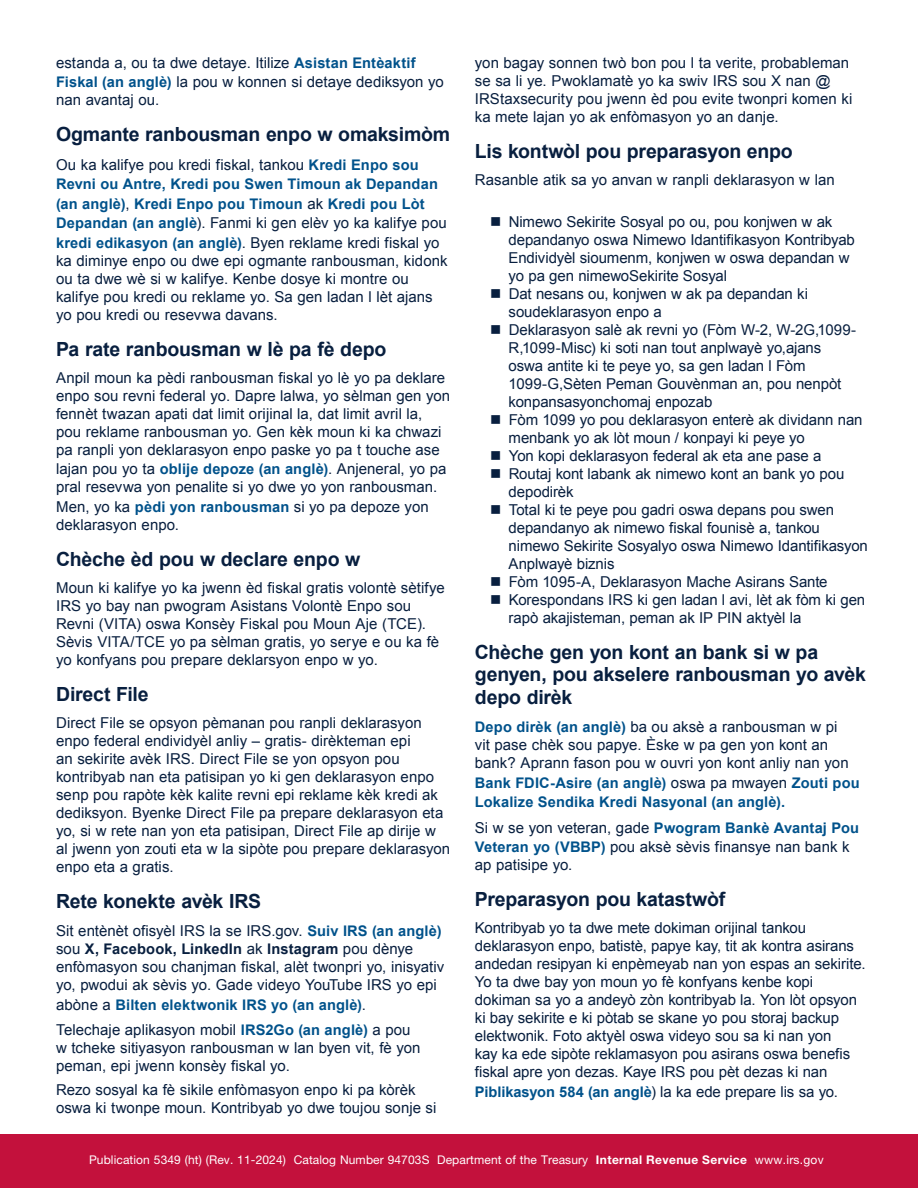
<style>
.page{position:relative;width:918px;height:1188px;background:#fff}
.page>*{position:absolute;margin:0;border:0;box-sizing:border-box;transform-origin:0 0}
.t1{font:700 19.5px/22.5px "Arial";letter-spacing:-.01em;color:#081f3f}
.t2{font:15px/18px "Arial";color:#081f3f}
.t3{font:700 14.7px/19.5px "Arial";letter-spacing:.01em;color:#00528b}
.t4{font:700 14.7px "Arial";letter-spacing:.01em;color:#081f3f}
.t5{font:12px "Helvetica Neue LT Std";letter-spacing:.01em;color:#fff}
.s1{font-weight:700;font-size:14.7px;color:#00528b}
.s2{font-weight:400;font-size:15px;color:#081f3f}
.s3{font-weight:400;font-size:15px}
.s4{font-weight:700}
</style>
<div class="page">
<div style="left:0;top:1134px;width:918px;height:54px;background:#c3113c"></div>
<p class="t2" style="left:56px;top:53px;width:389px;line-height:19.5px">estanda a, ou ta dwe detaye. Itilize <span class="s1">Asistan Entèaktif<br>Fiskal (an anglè)</span> la pou w konnen si detaye dediksyon yo</p>
<p class="t2" style="left:56px;top:91px;width:105px">nan avantaj ou.</p>
<h3 class="t1" style="left:56px;top:124px;width:396px">Ogmante ranbousman enpo w omaksimòm</h3>
<p class="t2" style="left:56px;top:156px;width:364px">Ou ka kalifye pou kredi fiskal, tankou <span class="s1">Kredi Enpo sou</span></p>
<p class="t3" style="left:56px;top:175px;width:383px">Revni ou Antre, Kredi pou Swen Timoun ak Depandan (an anglè)<span class="s2">,</span> Kredi Enpo pou Timoun <span class="s2">ak</span> Kredi pou Lòt</p>
<p class="t2" style="left:56px;top:214px;width:392px;line-height:19.5px"><span class="s1">Depandan (an anglè</span>). Fanmi ki gen elèv yo ka kalifye pou <span class="s1">kredi edikasyon (an anglè)</span>. Byen reklame kredi fiskal yo</p>
<p class="t2" style="left:56px;top:252px;width:393px">ka diminye enpo ou dwe epi ogmante ranbousman, kidonk ou ta dwe wè si w kalifye. Kenbe dosye ki montre ou kalifye pou kredi ou reklame yo. Sa gen ladan l lèt ajans yo pou kredi ou resevwa davans.</p>
<h3 class="t1" style="left:56px;top:338px;width:332px">Pa rate ranbousman w lè pa fè depo</h3>
<p class="t2" style="left:56px;top:369px;width:396px">Anpil moun ka pèdi ranbousman fiskal yo lè yo pa deklare enpo sou revni federal yo. Dapre lalwa, yo sèlman gen yon fennèt twazan apati dat limit orijinal la, dat limit avril la, pou reklame ranbousman yo. Gen kèk moun ki ka chwazi pa ranpli yon deklarasyon enpo paske yo pa t touche ase</p>
<p class="t2" style="left:56px;top:460px;width:392px">lajan pou yo ta <span class="s1">oblije depoze (an anglè)</span>. Anjeneral, yo pa pral resevwa yon penalite si yo dwe yo yon ranbousman.</p>
<p class="t2" style="left:56px;top:498px;width:374px">Men, yo ka <span class="s1">pèdi yon ranbousman</span> si yo pa depoze yon deklarasyon enpo.</p>
<h3 class="t1" style="left:56px;top:548px;width:306px">Chèche èd pou w declare enpo w</h3>
<p class="t2" style="left:56px;top:579px;width:390px">Moun ki kalifye yo ka jwenn èd fiskal gratis volontè sètifye IRS yo bay nan pwogram Asistans Volontè Enpo sou Revni (VITA) oswa Konsèy Fiskal pou Moun Aje (TCE).<br>Sèvis VITA/TCE yo pa sèlman gratis, yo serye e ou ka fè yo konfyans pou prepare deklarsyon enpo w yo.</p>
<h3 class="t1" style="left:56px;top:683px;width:94px">Direct File</h3>
<p class="t2" style="left:56px;top:714px;width:396px">Direct File se opsyon pèmanan pou ranpli deklarasyon enpo federal endividyèl anliy – gratis- dirèkteman epi<br>an sekirite avèk IRS. Direct File se yon opsyon pou kontribyab nan eta patisipan yo ki gen deklarasyon enpo senp pou rapòte kèk kalite revni epi reklame kèk kredi ak dediksyon. Byenke Direct File pa prepare deklarasyon eta yo, si w rete nan yon eta patisipan, Direct File ap dirije w al jwenn yon zouti eta w la sipòte pou prepare deklarasyon enpo eta a gratis.</p>
<h3 class="t1" style="left:56px;top:890px;width:206px">Rete konekte avèk IRS</h3>
<p class="t2" style="left:56px;top:922px;width:387px">Sit entènèt ofisyèl IRS la se IRS.gov. <span class="s1">Suiv IRS (an anglè)</span></p>
<p class="t4" style="left:56px;top:940px;width:359px"><span class="s3">sou</span> X, Facebook, LinkedIn <span class="s3">ak</span> Instagram <span class="s3">pou dènye</span></p>
<p class="t2" style="left:56px;top:958px;width:390px">enfòmasyon sou chanjman fiskal, alèt twonpri yo, inisyativ yo, pwodui ak sèvis yo. Gade videyo YouTube IRS yo epi</p>
<p class="t3" style="left:56px;top:996px;width:311px"><span class="s2">abòne a</span> Bilten elektwonik IRS yo (an anglè)<span class="s2">.</span></p>
<p class="t2" style="left:56px;top:1021px;width:366px">Telechaje aplikasyon mobil <span class="s1">IRS2Go (an anglè)</span> a pou w tcheke sitiyasyon ranbousman w lan byen vit, fè yon peman, epi jwenn konsèy fiskal yo.</p>
<p class="t2" style="left:56px;top:1081px;width:382px">Rezo sosyal ka fè sikile enfòmasyon enpo ki pa kòrèk oswa ki twonpe moun. Kontribyab yo dwe toujou sonje si</p>
<p class="t2" style="left:475px;top:54px;width:379px">yon bagay sonnen twò bon pou l ta verite, probableman se sa li ye. Pwoklamatè yo ka swiv IRS sou X nan @ IRStaxsecurity pou jwenn èd pou evite twonpri komen ki ka mete lajan yo ak enfòmasyon yo an danje.</p>
<h3 class="t1" style="left:475px;top:140px;width:320px">Lis kontwòl pou preparasyon enpo</h3>
<p class="t2" style="left:475px;top:171px;width:361px">Rasanble atik sa yo anvan w ranpli deklarasyon w lan</p>
<p class="t2" style="left:509px;top:213px;width:348px">Nimewo Sekirite Sosyal po ou, pou konjwen w ak depandanyo oswa Nimewo Idantifikasyon Kontribyab Endividyèl sioumenm, konjwen w oswa depandan w yo pa gen nimewoSekirite Sosyal</p>
<p class="t2" style="left:509px;top:285px;width:301px">Dat nesans ou, konjwen w ak pa depandan ki soudeklarasyon enpo a</p>
<p class="t2" style="left:509px;top:321px;width:349px">Deklarasyon salè ak revni yo (Fòm W-2, W-2G,1099- R,1099-Misc) ki soti nan tout anplwayè yo,ajans oswa antite ki te peye yo, sa gen ladan l Fòm 1099-G,Sèten Peman Gouvènman an, pou nenpòt konpansasyonchomaj enpozab</p>
<p class="t2" style="left:509px;top:411px;width:355px">Fòm 1099 yo pou deklarasyon enterè ak dividann nan menbank yo ak lòt moun / konpayi ki peye yo</p>
<p class="t2" style="left:509px;top:447px;width:314px">Yon kopi deklarasyon federal ak eta ane pase a</p>
<p class="t2" style="left:509px;top:465px;width:337px">Routaj kont labank ak nimewo kont an bank yo pou depodirèk</p>
<p class="t2" style="left:509px;top:501px;width:361px">Total ki te peye pou gadri oswa depans pou swen depandanyo ak nimewo fiskal founisè a, tankou nimewo Sekirite Sosyalyo oswa Nimewo Idantifikasyon Anplwayè biznis</p>
<p class="t2" style="left:509px;top:573px;width:320px">Fòm 1095-A, Deklarasyon Mache Asirans Sante</p>
<p class="t2" style="left:509px;top:591px;width:358px">Korespondans IRS ki gen ladan l avi, lèt ak fòm ki gen rapò akajisteman, peman ak IP PIN aktyèl la</p>
<h3 class="t1" style="left:475px;top:641px;width:393px">Chèche gen yon kont an bank si w pa genyen, pou akselere ranbousman yo avèk depo dirèk</h3>
<p class="t2" style="left:475px;top:718px;width:375px"><span class="s1">Depo dirèk (an anglè)</span> ba ou aksè a ranbousman w pi vit pase chèk sou papye. Èske w pa gen yon kont an bank? Aprann fason pou w ouvri yon kont anliy nan yon</p>
<p class="t3" style="left:475px;top:774px;width:386px">Bank FDIC-Asire (an anglè) <span class="s2">oswa pa mwayen</span> Zouti pou<br>Lokalize Sendika Kredi Nasyonal (an anglè).</p>
<p class="t3" style="left:475px;top:819px;width:386px"><span class="s2">Si w se yon veteran, gade</span> Pwogram Bankè Avantaj Pou</p>
<p class="t2" style="left:475px;top:838px;width:376px"><span class="s1">Veteran yo (VBBP)</span> pou aksè sèvis finansye nan bank k ap patisipe yo.</p>
<h3 class="t1" style="left:475px;top:889px;width:252px">Preparasyon pou katastwòf</h3>
<p class="t2" style="left:475px;top:919px;width:392px">Kontribyab yo ta dwe mete dokiman orijinal tankou deklarasyon enpo, batistè, papye kay, tit ak kontra asirans andedan resipyan ki enpèmeyab nan yon espas an sekirite.<br>Yo ta dwe bay yon moun yo fè konfyans kenbe kopi dokiman sa yo a andeyò zòn kontribyab la. Yon lòt opsyon ki bay sekirite e ki pòtab se skane yo pou storaj backup elektwonik. Foto aktyèl oswa videyo sou sa ki nan yon<br>kay ka ede sipòte reklamasyon pou asirans oswa benefis fiskal apre yon dezas. Kaye IRS pou pèt dezas ki nan</p>
<p class="t2" style="left:475px;top:1083px;width:365px"><span class="s1">Piblikasyon 584 (an anglè</span>) la ka ede prepare lis sa yo.</p>
<p class="t5" style="left:89px;top:1152px;width:342px">Publication 5349 (ht) (Rev. 11-2024) Catalog Number 94703S</p>
<p class="t5" style="left:437px;top:1152px;width:388px">Department of the Treasury <span class="s4">Internal Revenue Service</span> www.irs.gov</p>
</div>
